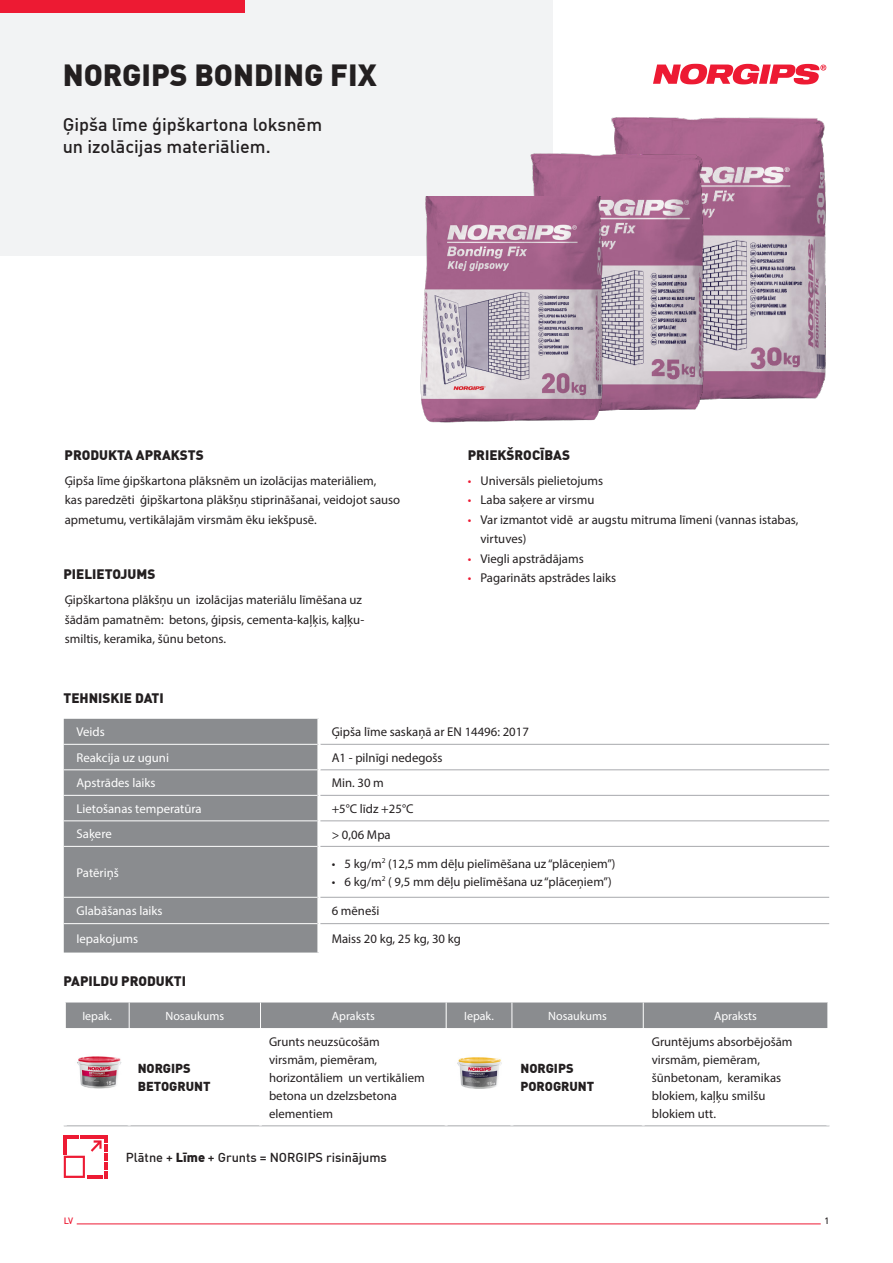
<style>
.page{position:relative;width:893px;height:1263px;background:#fff}
.page>*{position:absolute;margin:0;border:0;box-sizing:border-box;transform-origin:0 0}
.t1{font:900 30px "DIN Offc Pro";color:#231f20}
.t2{font:500 18px/22.5px "DIN Offc Pro";color:#231f20}
.header_2{font:900 13.5px "DIN Offc Pro";color:#231f20}
.txt_bullet{font:12.75px/19.5px "Myriad Pro";color:#231f20}
.txt{font:12.75px/18px "Myriad Pro";color:#231f20}
.t3{font:12.75px "Myriad Pro";color:#fff}
.t4{font:500 12.75px "DIN Offc Pro";color:#231f20}
.txt-2{font:900 12.75px/18px "DIN Offc Pro";color:#231f20}
.t5{font:12px "Myriad Pro";color:#fff}
.t6{font:500 9px "DIN Offc Pro";color:#ed1a33}
.t7{font:500 9px "DIN Offc Pro";color:#231f20}
.s1{color:#ed1a33}
.s2{font-weight:900}
</style>
<div class="page">
<div style="left:0;top:0;width:553px;height:255px;background:#f2f3f4"></div>
<div style="left:0;top:0;width:244px;height:13px;background:#ed1a33"></div>
<svg style="left:653px;top:64px;width:173px;height:20px"></svg>
<hr style="left:77px;top:1223px;width:744px;height:1px;background:#ed1a33">
<svg style="left:64px;top:1135px;width:43px;height:44px"></svg>
<img style="left:611px;top:118px;width:215px;height:281px">
<img style="left:530px;top:149px;width:230px;height:262px">
<hr style="left:64px;top:1125px;width:65px;height:1px;background:#a8a9ad">
<hr style="left:129px;top:1125px;width:131px;height:1px;background:#a8a9ad">
<hr style="left:260px;top:1125px;width:186px;height:1px;background:#a8a9ad">
<hr style="left:446px;top:1125px;width:66px;height:1px;background:#a8a9ad">
<hr style="left:512px;top:1125px;width:131px;height:1px;background:#a8a9ad">
<hr style="left:643px;top:1125px;width:186px;height:1px;background:#a8a9ad">
<div style="left:65px;top:1002px;width:763px;height:26px;background:#8a8c8f"></div>
<div style="left:64px;top:719px;width:253px;height:233px;background:#8a8c8f"></div>
<hr style="left:64px;top:795px;width:253px;height:1px;background:#fff">
<hr style="left:64px;top:820px;width:253px;height:1px;background:#fff">
<hr style="left:64px;top:846px;width:253px;height:1px;background:#fff">
<hr style="left:64px;top:897px;width:253px;height:1px;background:#fff">
<hr style="left:64px;top:923px;width:253px;height:1px;background:#fff">
<hr style="left:320px;top:744px;width:509px;height:1px;background:#a8a9ad">
<hr style="left:320px;top:769px;width:509px;height:1px;background:#a8a9ad">
<hr style="left:320px;top:795px;width:509px;height:1px;background:#a8a9ad">
<hr style="left:320px;top:820px;width:509px;height:1px;background:#a8a9ad">
<hr style="left:320px;top:846px;width:509px;height:1px;background:#a8a9ad">
<hr style="left:320px;top:897px;width:509px;height:1px;background:#a8a9ad">
<hr style="left:320px;top:923px;width:509px;height:1px;background:#a8a9ad">
<hr style="left:64px;top:744px;width:253px;height:1px;background:#fff">
<hr style="left:64px;top:769px;width:253px;height:1px;background:#fff">
<img style="left:77px;top:1056px;width:45px;height:33px">
<img style="left:457px;top:1057px;width:45px;height:32px">
<img style="left:417px;top:196px;width:190px;height:227px">
<p class="t1" style="left:63px;top:51px;width:315px">NORGIPS BONDING FIX</p>
<p class="t2" style="left:63px;top:112px;width:261px">Ģipša līme ģipškartona loksnēm un izolācijas materiāliem.</p>
<p class="header_2" style="left:65px;top:445px;width:141px">PRODUKTA APRAKSTS</p>
<p class="header_2" style="left:468px;top:445px;width:104px">PRIEKŠROCĪBAS</p>
<p class="txt_bullet" style="left:65px;top:471px;width:337px">Ģipša līme ģipškartona plāksnēm un izolācijas materiāliem,<br>kas paredzēti ģipškartona plākšņu stiprināšanai, veidojot sauso apmetumu, vertikālajām virsmām ēku iekšpusē.</p>
<p class="txt_bullet" style="left:468px;top:471px;width:137px"><span class="s1">•</span> Universāls pielietojums</p>
<p class="txt_bullet" style="left:468px;top:490px;width:128px"><span class="s1">•</span> Laba saķere ar virsmu</p>
<p class="txt_bullet" style="left:480px;top:510px;width:319px;text-indent:-13px"><span class="s1">•</span> Var izmantot vidē ar augstu mitruma līmeni (vannas istabas, virtuves)</p>
<p class="txt_bullet" style="left:468px;top:549px;width:118px"><span class="s1">•</span> Viegli apstrādājams</p>
<p class="txt_bullet" style="left:468px;top:568px;width:150px"><span class="s1">•</span> Pagarināts apstrādes laiks</p>
<p class="header_2" style="left:63px;top:563px;width:93px">PIELIETOJUMS</p>
<p class="txt_bullet" style="left:65px;top:590px;width:301px">Ģipškartona plākšņu un izolācijas materiālu līmēšana uz šādām pamatnēm: betons, ģipsis, cementa-kaļķis, kaļķu&shy;smiltis, keramika, šūnu betons.</p>
<p class="header_2" style="left:63px;top:688px;width:102px">TEHNISKIE DATI</p>
<p class="t3" style="left:77px;top:724px;width:30px">Veids</p>
<p class="txt_bullet" style="left:332px;top:722px;width:199px">Ģipša līme saskaņā ar EN 14496: 2017</p>
<p class="t3" style="left:77px;top:750px;width:94px">Reakcija uz uguni</p>
<p class="txt_bullet" style="left:332px;top:748px;width:112px">A1 - pilnīgi nedegošs</p>
<p class="t3" style="left:77px;top:775px;width:81px">Apstrādes laiks</p>
<p class="txt_bullet" style="left:332px;top:773px;width:54px">Min. 30 m</p>
<p class="t3" style="left:77px;top:801px;width:127px">Lietošanas temperatūra</p>
<p class="txt_bullet" style="left:332px;top:799px;width:83px">+5°C līdz +25°C</p>
<p class="t3" style="left:77px;top:826px;width:37px">Saķere</p>
<p class="txt_bullet" style="left:332px;top:824px;width:61px">&gt; 0,06 Mpa</p>
<p class="t3" style="left:77px;top:864px;width:44px">Patēriņš</p>
<p class="txt_bullet" style="left:332px;top:853px;width:285px">• 5 kg/m<sup>2</sup> (12,5 mm dēļu pielīmēšana uz “plāceņiem”)</p>
<p class="txt_bullet" style="left:332px;top:871px;width:281px">• 6 kg/m<sup>2</sup> ( 9,5 mm dēļu pielīmēšana uz “plāceņiem”)</p>
<p class="t3" style="left:77px;top:903px;width:88px">Glabāšanas laiks</p>
<p class="txt_bullet" style="left:332px;top:901px;width:49px">6 mēneši</p>
<p class="t3" style="left:77px;top:931px;width:63px">Iepakojums</p>
<p class="txt_bullet" style="left:332px;top:929px;width:131px">Maiss 20 kg, 25 kg, 30 kg</p>
<p class="header_2" style="left:63px;top:971px;width:124px">PAPILDU PRODUKTI</p>
<p class="t5" style="left:82px;top:1008px;width:31px">Iepak.</p>
<p class="t5" style="left:165px;top:1008px;width:60px">Nosaukums</p>
<p class="t5" style="left:332px;top:1008px;width:44px">Apraksts</p>
<p class="t5" style="left:464px;top:1008px;width:31px">Iepak.</p>
<p class="t5" style="left:548px;top:1008px;width:60px">Nosaukums</p>
<p class="t5" style="left:714px;top:1008px;width:44px">Apraksts</p>
<p class="txt-2" style="left:138px;top:1058px;width:74px">NORGIPS<br>BETOGRUNT</p>
<p class="txt" style="left:269px;top:1032px;width:157px">Grunts neuzsūcošām virsmām, piemēram, horizontāliem un vertikāliem betona un dzelzsbetona elementiem</p>
<p class="t4" style="left:126px;top:1147px;width:262px">Plātne + <span class="s2">Līme</span> + Grunts = NORGIPS risinājums</p>
<p class="txt-2" style="left:520px;top:1058px;width:75px">NORGIPS<br>POROGRUNT</p>
<p class="txt" style="left:652px;top:1032px;width:142px">Gruntējums absorbējošām virsmām, piemēram, šūnbetonam, keramikas blokiem, kaļķu smilšu blokiem utt.</p>
<p class="t6" style="left:64px;top:1214px;width:11px">LV</p>
<p class="t7" style="left:824px;top:1214px;width:6px">1</p>
</div>
